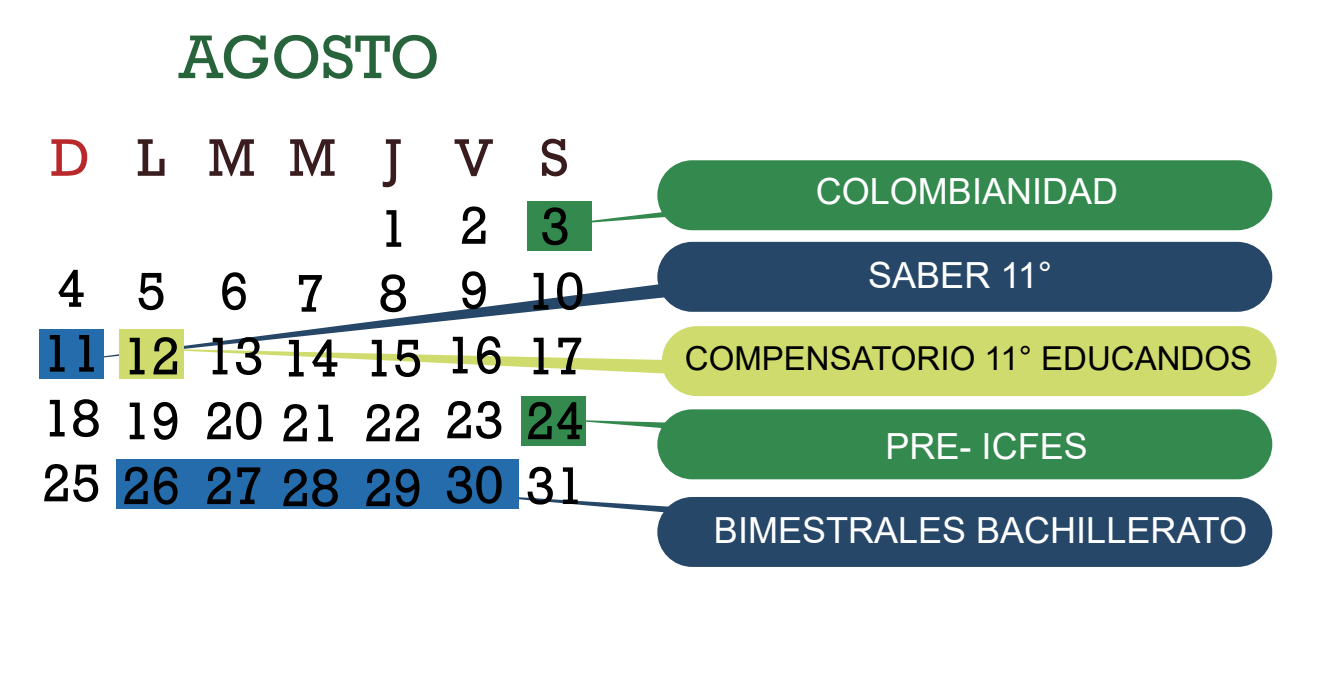
<style>
.page{position:relative;width:1340px;height:674px;background:#fff}
.page>*{position:absolute;margin:0;border:0;box-sizing:border-box;transform-origin:0 0}
.t1{font:62.7px "Rockwell";color:#28643b}
.t2{font:54px/64.2px "Rockwell";color:#000}
.t3{font:53.7px "Rockwell";color:#391c1e}
.t4{font:36px "Arial";color:#fff}
.t5{font:33px "Arial";color:#000}
.s1{color:#b9282a}
</style>
<div class="page">
<div style="left:657px;top:160px;width:614px;height:70px;background:#33894e;border-radius:35px"></div>
<div style="left:657px;top:242px;width:614px;height:70px;background:#274768;border-radius:35px"></div>
<div style="left:657px;top:497px;width:614px;height:70px;background:#274768;border-radius:35px"></div>
<div style="left:661px;top:326px;width:615px;height:70px;background:#cfdc6d;border-radius:35px"></div>
<div style="left:657px;top:409px;width:614px;height:70px;background:#33894e;border-radius:35px"></div>
<svg style="left:591px;top:176px;width:83px;height:49px"></svg>
<svg style="left:121px;top:363px;width:549px;height:20px"></svg>
<svg style="left:561px;top:419px;width:108px;height:28px"></svg>
<svg style="left:103px;top:256px;width:775px;height:107px"></svg>
<svg style="left:519px;top:497px;width:171px;height:57px"></svg>
<div style="left:527px;top:201px;width:64px;height:49px;background:#33894e"></div>
<div style="left:39px;top:329px;width:64px;height:49px;background:#246cac"></div>
<div style="left:119px;top:329px;width:64px;height:49px;background:#cfdc6d"></div>
<div style="left:117px;top:460px;width:369px;height:49px;background:#246cac"></div>
<div style="left:150px;top:460px;width:369px;height:49px;background:#246cac"></div>
<div style="left:521px;top:396px;width:64px;height:49px;background:#33894e"></div>
<h1 class="t1" style="left:179px;top:21px;width:262px">AGOSTO</h1>
<h3 class="t3" style="left:51px;top:127px;width:519px"><span class="s1">D</span> L M M J V S</h3>
<h2 class="t2" style="left:42px;top:257px;width:140px;line-height:65.4px">4<br>11 12<br>18 19<br>25 26</h2>
<h2 class="t2" style="left:137px;top:260px;width:31px">5</h2>
<h2 class="t2" style="left:205px;top:260px;width:136px;line-height:65.1px">6<br>13 14<br>20 21<br>27 28</h2>
<h2 class="t2" style="left:296px;top:262px;width:31px">7</h2>
<h2 class="t2" style="left:459px;top:194px;width:31px">2<br>9</h2>
<h2 class="t2" style="left:525px;top:195px;width:60px">3<br>10</h2>
<h2 class="t2" style="left:364px;top:197px;width:222px">1<br>8<br>15 16 17<br>22 23 24<br>29 30 31</h2>
<p class="t4" style="left:815px;top:166px;width:304px">COLOMBIANIDAD</p>
<p class="t4" style="left:868px;top:251px;width:185px">SABER 11°</p>
<p class="t5" style="left:684px;top:336px;width:568px">COMPENSATORIO 11° EDUCANDOS</p>
<p class="t4" style="left:885px;top:421px;width:204px">PRE- ICFES</p>
<p class="t4" style="left:713px;top:505px;width:534px">BIMESTRALES BACHILLERATO</p>
</div>
